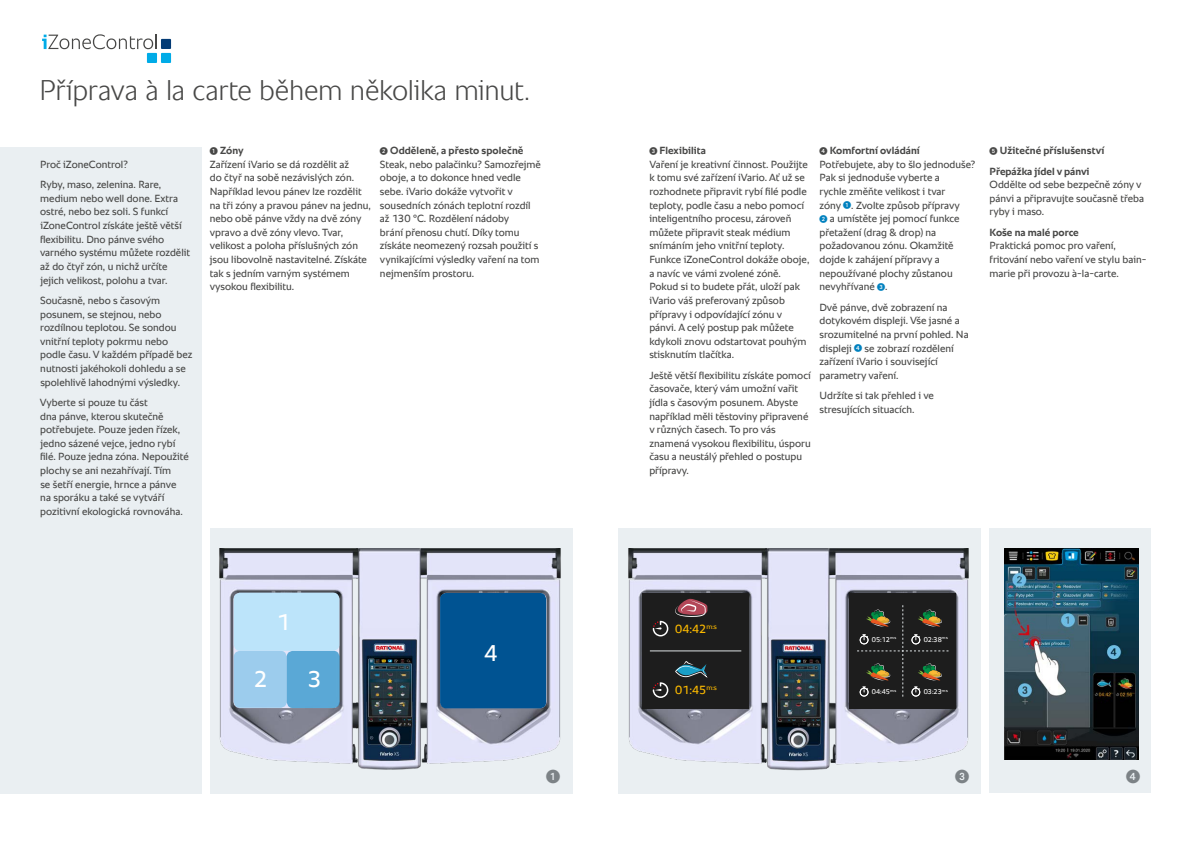
<style>
.page{position:relative;width:1191px;height:842px;background:#fff}
.page>*{position:absolute;margin:0;border:0;box-sizing:border-box;transform-origin:0 0}
.t1{font:300 29px "RATIONAL Sans TT";letter-spacing:-.01em;color:#484847}
.t2{font:23.1px "RATIONAL Sans TT";color:#fff}
.t3{font:14px "European Pi One";color:#7c8286}
.t4{font:12px "RATIONAL Sans TT";color:#fbb900}
.t5{font:10.5px/13.6px "RATIONAL Sans TT";color:#484847}
.t6{font:700 10.5px/20.4px "RATIONAL Sans TT";color:#484847}
.t7{font:7px "RATIONAL Sans TT";color:#fff}
.t8{font:4.1px "RATIONAL Sans TT";color:#fff}
.s1{font-family:"European Pi One";font-size:8px}
.s2{font-weight:700}
.s3{font-family:"European Pi One";font-size:8px;color:#0081bf}
.s4{font-family:"European Pi One";font-weight:400;font-size:8px}
</style>
<div class="page">
<div style="left:989px;top:528px;width:162px;height:265px;background:#eaeff2"></div>
<img style="left:1004px;top:549px;width:134px;height:210px">
<div style="left:0;top:147px;width:201px;height:647px;background:#eaeff2"></div>
<div style="left:210px;top:528px;width:362px;height:266px;background:#eaeff2"></div>
<div style="left:618px;top:528px;width:363px;height:266px;background:#eaeff2"></div>
<img style="left:358px;top:548px;width:203px;height:222px">
<img style="left:219px;top:548px;width:139px;height:216px">
<div style="left:440px;top:593px;width:106px;height:115px;background:#005392;border-radius:6px"></div>
<div style="left:234px;top:651px;width:53px;height:57px;background:#9ccced;border-radius:6px"></div>
<div style="left:287px;top:651px;width:53px;height:57px;background:#5aa8d6;border-radius:6px"></div>
<div style="left:234px;top:593px;width:105px;height:58px;background:#bce4fa;border-radius:6px"></div>
<img style="left:628px;top:548px;width:137px;height:216px">
<img style="left:765px;top:548px;width:204px;height:223px">
<div style="left:849px;top:593px;width:106px;height:116px;background:#1d1d1d"></div>
<div style="left:642px;top:593px;width:106px;height:116px;background:#1d1d1d"></div>
<svg style="left:675px;top:599px;width:32px;height:18px"></svg>
<svg style="left:653px;top:621px;width:15px;height:15px"></svg>
<svg style="left:675px;top:661px;width:32px;height:17px"></svg>
<svg style="left:653px;top:682px;width:15px;height:16px"></svg>
<hr style="left:650px;top:651px;width:91px;height:1px;background:#dce1e3">
<svg style="left:857px;top:605px;width:91px;height:92px"></svg>
<svg style="left:42px;top:34px;width:115px;height:15px"></svg>
<div style="left:161px;top:39px;width:10px;height:10px;background:#033b75"></div>
<div style="left:161px;top:53px;width:10px;height:10px;background:#00abe7"></div>
<div style="left:147px;top:53px;width:10px;height:10px;background:#00abe7"></div>
<h1 class="t1" style="left:39px;top:69px;width:492px">Příprava à la carte během několika minut.</h1>
<p class="t5" style="left:40px;top:154px;width:123px;line-height:20.4px">Proč iZoneControl?<br>Ryby, maso, zelenina. Rare,</p>
<p class="t5" style="left:40px;top:192px;width:152px">medium nebo well done. Extra ostré, nebo bez soli. S funkcí iZoneControl získáte ještě větší flexibilitu. Dno pánve svého varného systému můžete rozdělit až do čtyř zón, u nichž určíte jejich velikost, polohu a tvar.</p>
<p class="t5" style="left:40px;top:294px;width:154px">Současně, nebo s časovým posunem, se stejnou, nebo rozdílnou teplotou. Se sondou vnitřní teploty pokrmu nebo podle času. V každém případě bez nutnosti jakéhokoli dohledu a se spolehlivě lahodnými výsledky.</p>
<p class="t5" style="left:40px;top:396px;width:150px">Vyberte si pouze tu část<br>dna pánve, kterou skutečně potřebujete. Pouze jeden řízek, jedno sázené vejce, jedno rybí filé. Pouze jedna zóna. Nepoužité plochy se ani nezahřívají. Tím<br>se šetří energie, hrnce a pánve na sporáku a také se vytváří pozitivní ekologická rovnováha.</p>
<p class="t5" style="left:210px;top:144px;width:163px"><span class="s1">1</span> <span class="s2">Zóny<br></span>Zařízení iVario se dá rozdělit až<br>do čtyř na sobě nezávislých zón.<br>Například levou pánev lze rozdělit na tři zóny a pravou pánev na jednu, nebo obě pánve vždy na dvě zóny vpravo a dvě zóny vlevo. Tvar, velikost a poloha příslušných zón jsou libovolně nastavitelné. Získáte tak s jedním varným systémem vysokou flexibilitu.</p>
<p class="t5" style="left:380px;top:144px;width:162px"><span class="s1">2</span> <span class="s2">Odděleně, a přesto společně<br></span>Steak, nebo palačinku? Samozřejmě oboje, a to dokonce hned vedle sebe. iVario dokáže vytvořit v sousedních zónách teplotní rozdíl až 130 °C. Rozdělení nádoby<br>brání přenosu chutí. Díky tomu získáte neomezený rozsah použití s vynikajícími výsledky vaření na tom nejmenším prostoru.</p>
<p class="t5" style="left:649px;top:144px;width:161px"><span class="s1">3</span> <span class="s2">Flexibilita<br></span>Vaření je kreativní činnost. Použijte k tomu své zařízení iVario. Ať už se rozhodnete připravit rybí filé podle teploty, podle času a nebo pomocí inteligentního procesu, zároveň můžete připravit steak médium snímáním jeho vnitřní teploty.<br>Funkce iZoneControl dokáže oboje, a navíc ve vámi zvolené zóně.<br>Pokud si to budete přát, uloží pak iVario váš preferovaný způsob přípravy i odpovídající zónu v pánvi. A celý postup pak můžete kdykoli znovu odstartovat pouhým stisknutím tlačítka.</p>
<p class="t5" style="left:649px;top:368px;width:163px">Ještě větší flexibilitu získáte pomocí časovače, který vám umožní vařit jídla s časovým posunem. Abyste například měli těstoviny připravené v různých časech. To pro vás znamená vysokou flexibilitu, úsporu času a neustálý přehled o postupu přípravy.</p>
<p class="t5" style="left:819px;top:144px;width:157px"><span class="s1">4</span> <span class="s2">Komfortní ovládání<br></span>Potřebujete, aby to šlo jednoduše?<br>Pak si jednoduše vyberte a<br>rychle změňte velikost i tvar<br>zóny <span class="s3">1</span>. Zvolte způsob přípravy<br><span class="s3">2</span> a umístěte jej pomocí funkce přetažení (drag &amp; drop) na požadovanou zónu. Okamžitě dojde k zahájení přípravy a nepoužívané plochy zůstanou nevyhřívané <span class="s3">3</span>.</p>
<p class="t5" style="left:819px;top:300px;width:151px">Dvě pánve, dvě zobrazení na dotykovém displeji. Vše jasné a srozumitelné na první pohled. Na displeji <span class="s3">4</span> se zobrazí rozdělení zařízení iVario i související parametry vaření.</p>
<p class="t5" style="left:819px;top:389px;width:116px">Udržíte si tak přehled i ve stresujících situacích.</p>
<p class="t6" style="left:989px;top:140px;width:116px"><span class="s4">5</span> Užitečné příslušenství<br>Přepážka jídel v pánvi</p>
<p class="t5" style="left:989px;top:178px;width:156px">Oddělte od sebe bezpečně zóny v pánvi a připravujte současně třeba ryby i maso.</p>
<p class="t6" style="left:989px;top:222px;width:91px">Koše na malé porce</p>
<p class="t5" style="left:989px;top:239px;width:158px">Praktická pomoc pro vaření, fritování nebo vaření ve stylu bain&shy;marie při provozu à-la-carte.</p>
<h2 class="t2" style="left:277px;top:605px;width:15px">1</h2>
<p class="t4" style="left:675px;top:620px;width:43px">04:42<sup>m:s</sup></p>
<h2 class="t2" style="left:484px;top:636px;width:15px">4</h2>
<p class="t7" style="left:872px;top:634px;width:26px">05:12<sup>m:s</sup></p>
<p class="t7" style="left:923px;top:634px;width:26px">02:38<sup>m:s</sup></p>
<h2 class="t2" style="left:254px;top:663px;width:15px">2</h2>
<h2 class="t2" style="left:308px;top:663px;width:15px">3</h2>
<h3 class="t3" style="left:546px;top:769px;width:15px">1</h3>
<p class="t4" style="left:675px;top:681px;width:43px">01:45<sup>m:s</sup></p>
<p class="t8" style="left:942px;top:687px;width:8px">m:s</p>
<p class="t7" style="left:872px;top:686px;width:26px">04:45<sup>m:s</sup></p>
<p class="t7" style="left:923px;top:686px;width:20px">03:23</p>
<h3 class="t3" style="left:955px;top:769px;width:15px">3</h3>
<h3 class="t3" style="left:1126px;top:769px;width:15px">4</h3>
</div>
